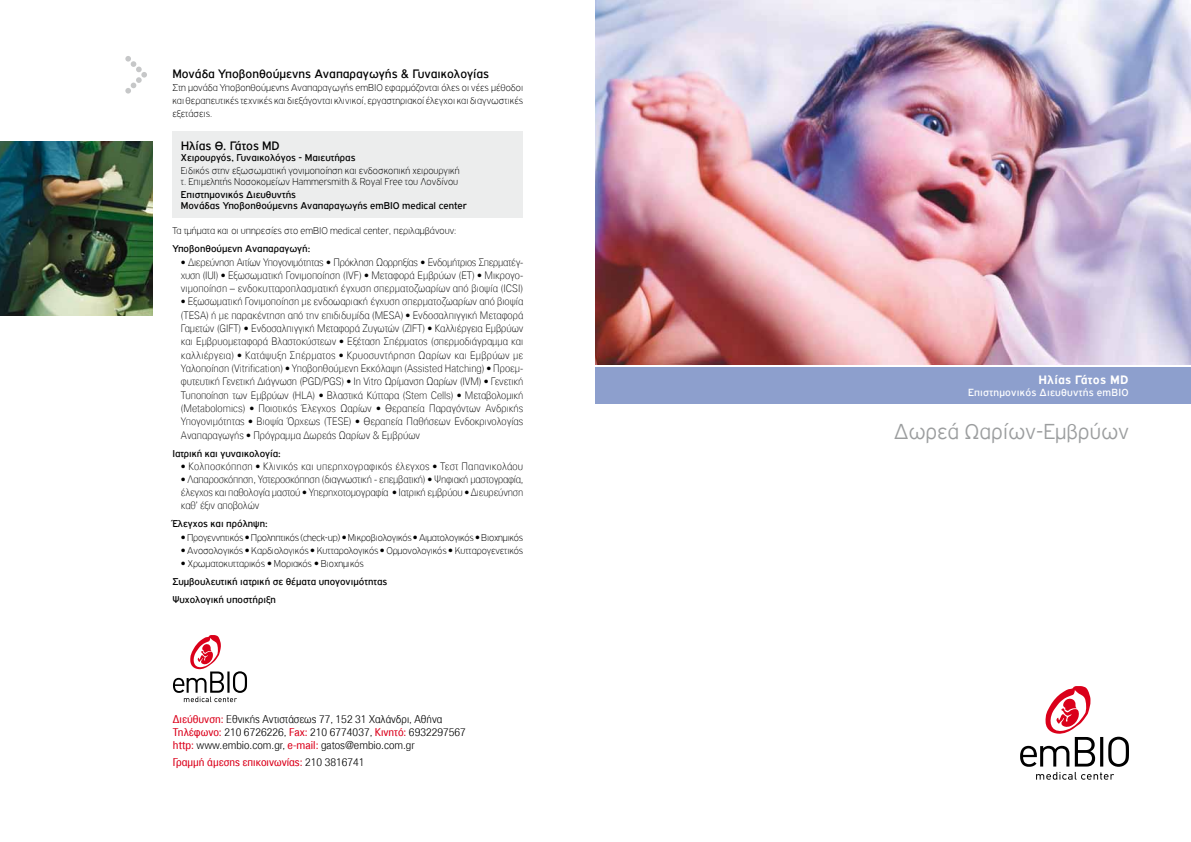
<style>
.page{position:relative;width:1191px;height:842px;background:#fff}
.page>*{position:absolute;margin:0;border:0;box-sizing:border-box;transform-origin:0 0}
.t1{font:300 23px "PF Highway Gothic";color:#9c9e9f}
.t2{font:13px "PF Highway Gothic";color:#000}
.t3{font:700 13px "PF Highway Gothic";letter-spacing:.02em;color:#fff}
.t4{font:300 11px/13px "PF Paperback";color:#000}
.t5{font:11px "PF Paperback";color:#db001b}
.t6{font:11px "PF Highway Gothic";letter-spacing:.02em;color:#fff}
.t7{font:100 10.5px/13.3px "PF Paperback";letter-spacing:.01em;color:#000;text-align:justify}
.t8{font:100 10.5px/13px "PF Highway Gothic";color:#000;text-align:justify}
.t9{font:10.5px/18px "PF Highway Gothic";color:#000}
.t10{font:100 10.5px "PF Highway Gothic";letter-spacing:-.02em;color:#000}
.s1{font-weight:500}
.s2{font-family:"PF Paperback";font-weight:500}
.s3{font-weight:100}
.s4{font-weight:400;color:#db001b}
.s5{font-weight:300;color:#000}
</style>
<div class="page">
<svg style="left:1020px;top:686px;width:109px;height:94px"></svg>
<svg style="left:173px;top:635px;width:74px;height:67px"></svg>
<svg style="left:125px;top:56px;width:22px;height:38px"></svg>
<div style="left:172px;top:131px;width:351px;height:86px;background:#eceded"></div>
<img style="left:0;top:142px;width:152px;height:173px">
<img style="left:595px;top:0;width:596px;height:365px">
<div style="left:595px;top:368px;width:596px;height:36px;background:#8d9fcd"></div>
<p class="t2" style="left:172px;top:67px;width:318px">Μονάδα Υποβοηθούμενης Αναπαραγωγής &amp; Γυναικολογίας</p>
<p class="t8" style="left:172px;top:81px;width:352px">Στη μονάδα Υποβοηθούμενης Αναπαραγωγής emBIO εφαρμόζονται όλες οι νέες μέθοδοι και θεραπευτικές τεχνικές και διεξάγονται κλινικοί, εργαστηριακοί έλεγχοι και διαγνωστικές εξετάσεις.</p>
<p class="t2" style="left:181px;top:138px;width:100px">Ηλίας Θ. Γάτος MD</p>
<p class="t9" style="left:181px;top:148px;width:176px">Χειρουργός, Γυναικολόγος - Μαιευτήρας</p>
<p class="t8" style="left:181px;top:165px;width:280px;line-height:11px">Ειδικός στην εξωσωματική γονιμοποίηση και ενδοσκοπική χειρουργική τ. Επιμελητής Νοσοκομείων Hammersmith &amp; Royal Free του Λονδίνου</p>
<p class="t9" style="left:181px;top:189px;width:287px;line-height:11px">Επιστημονικός Διευθυντής<br>Μονάδας Υποβοηθούμενης Αναπαραγωγής emBIO medical center</p>
<p class="t8" style="left:172px;top:224px;width:285px">Τα τμήματα και οι υπηρεσίες στο emΒΙΟ medical center, περιλαμβάνουν:</p>
<p class="t9" style="left:172px;top:240px;width:139px">Υποβοηθούμενη Αναπαραγωγή:</p>
<p class="t7" style="left:181px;top:255px;width:344px"><span class="s1">•</span> Διερεύνηση Αιτίων Υπογονιμότητας <span class="s1">•</span> Πρόκληση Ωορρηξίας <span class="s1">•</span> Ενδομήτριος Σπερματέγ&shy;χυση (IUI) <span class="s1">•</span> Εξωσωματική Γονιμοποίηση (IVF) <span class="s1">•</span> Μεταφορά Εμβρύων (ET) <span class="s1">•</span> Μικρογο&shy;νιμοποίηση – ενδοκυτταροπλασματική έγχυση σπερματοζωαρίων από βιοψία (ICSI)</p>
<p class="t7" style="left:181px;top:295px;width:344px"><span class="s1">•</span> Εξωσωματική Γονιμοποίηση με ενδοωαριακή έγχυση σπερματοζωαρίων από βιοψία (TESA) ή με παρακέντηση από την επιδιδυμίδα (MESA) <span class="s1">•</span> Ενδοσαλπιγγική Μεταφορά Γαμετών (GIFT) <span class="s1">•</span> Ενδοσαλπιγγική Μεταφορά Ζυγωτών (ZIFT) <span class="s1">•</span> Καλλιέργεια Εμβρύων και Εμβρυομεταφορά Βλαστοκύστεων <span class="s1">•</span> Εξέταση Σπέρματος (σπερμοδιάγραμμα και καλλιέργεια) <span class="s1">•</span> Κατάψυξη Σπέρματος <span class="s1">•</span> Κρυοσυντήρηση Ωαρίων και Εμβρύων με Υαλοποίηση (Vitrification) <span class="s1">•</span> Υποβοηθούμενη Εκκόλαψη (Assisted Hatching) <span class="s1">•</span> Προεμ&shy;φυτευτική Γενετική Διάγνωση (PGD/PGS) <span class="s1">•</span> In Vitro Ωρίμανση Ωαρίων (IVM) <span class="s1">•</span> Γενετική Τυποποίηση των Εμβρύων (HLA) <span class="s1">•</span> Βλαστικά Κύτταρα (Stem Cells) <span class="s1">•</span> Μεταβολομική (Metabolomics) <span class="s1">•</span> Ποιοτικός Έλεγχος Ωαρίων <span class="s1">•</span> Θεραπεία Παραγόντων Ανδρικής Υπογονιμότητας <span class="s1">•</span> Βιοψία Όρχεως (TESE) <span class="s1">•</span> Θεραπεία Παθήσεων Ενδοκρινολογίας Αναπαραγωγής <span class="s1">•</span> Πρόγραμμα Δωρεάς Ωαρίων &amp; Εμβρύων</p>
<p class="t9" style="left:172px;top:444px;width:110px">Iατρική και γυναικολογία:</p>
<p class="t7" style="left:181px;top:459px;width:344px"><span class="s1">•</span> Κολποσκόπηση <span class="s1">•</span> Κλινικός και υπερηχογραφικός έλεγχος <span class="s1">•</span> Τεστ Παπανικολάου</p>
<p class="t7" style="left:181px;top:473px;width:344px"><span class="s1">•</span> Λαπαροσκόπηση, Υστεροσκόπηση (διαγνωστική - επεμβατική) <span class="s1">•</span> Ψηφιακή μαστογραφία, έλεγχος και παθολογία μαστού <span class="s1">•</span> Υπερηχοτομογραφία <span class="s1">•</span> Ιατρική εμβρύου <span class="s1">•</span> Διευρεύνηση καθ’ έξιν αποβολών</p>
<p class="t9" style="left:172px;top:515px;width:97px">Έλεγχος και πρόληψη:</p>
<p class="t10" style="left:181px;top:532px;width:344px"><span class="s2">•</span>Προγεννητικός<span class="s2">•</span>Προληπτικός (check-up)<span class="s2">•</span>Μικροβιολογικός<span class="s2">•</span> Αιματολογικός<span class="s2">•</span>Βιοχημικός</p>
<p class="t8" style="left:181px;top:544px;width:344px"><span class="s2">•</span> Ανοσολογικός <span class="s2">•</span> Καρδιολογικός <span class="s2">•</span> Κυτταρολογικός <span class="s2">•</span> Ορμονολογικός <span class="s2">•</span> Κυτταρογενετικός</p>
<p class="t9" style="left:172px;top:555px;width:216px;text-indent:9px"><span class="s2">•</span> <span class="s3">Χρωματοκυτταρικός</span> <span class="s2">•</span> <span class="s3">Μοριακός</span> <span class="s2">•</span> <span class="s3">Βιοχημικός<br></span>Συμβουλευτική ιατρική σε θέματα υπογονιμότητας<br>Ψυχολογική υποστήριξη</p>
<p class="t4" style="left:173px;top:713px;width:294px"><span class="s4">Διεύθυνση:</span> Εθνικής Αντιστάσεως 77, 152 31 Χαλάνδρι, Αθήνα<br><span class="s4">Τηλέφωνο:</span> 210 6726226, <span class="s4">Fax:</span> 210 6774037, <span class="s4">Κινητό:</span> 6932297567 <span class="s4">http:</span> www.embio.com.gr, <span class="s4">e-mail:</span> gatos@embio.com.gr</p>
<p class="t5" style="left:173px;top:756px;width:193px">Γραμμή άμεσης επικοινωνίας: <span class="s5">210 3816741</span></p>
<p class="t3" style="left:1038px;top:373px;width:92px">Ηλίας Γάτος MD</p>
<p class="t6" style="left:968px;top:387px;width:162px">Επιστημονικός Διευθυντής emBIO</p>
<h1 class="t1" style="left:893px;top:419px;width:237px">Δωρεά Ωαρίων-Εμβρύων</h1>
</div>
